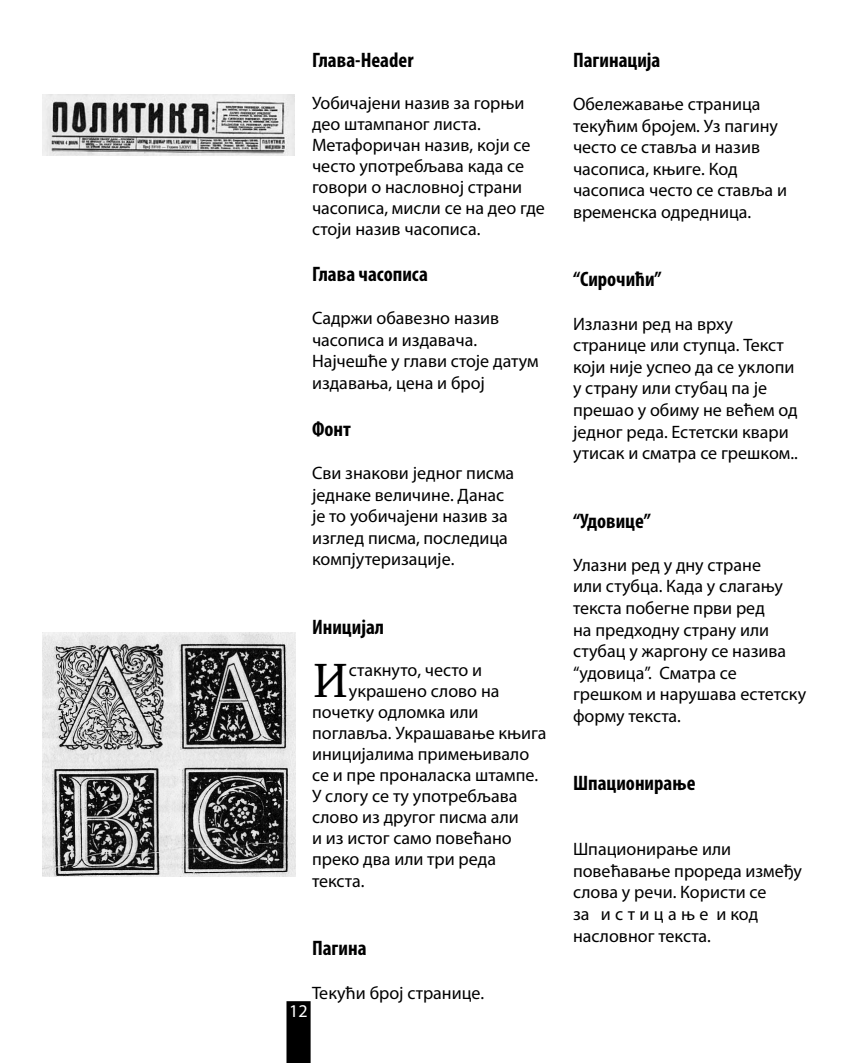
<style>
.page{position:relative;width:851px;height:1063px;background:#fff}
.page>*{position:absolute;margin:0;border:0;box-sizing:border-box;transform-origin:0 0}
.t1{font:49.2px "Resavska BG";color:#000}
.t2{font:700 condensed 21px "Myriad Pro";color:#000}
.t3{font:18px/21.6px "Myriad Pro";color:#000}
.t4{font:18px "Myriad Pro";color:#fff}
</style>
<div class="page">
<div style="left:287px;top:1002px;width:23px;height:60px;background:#000"></div>
<div style="left:286px;top:1001px;width:24px;height:62px;border:2px solid #000"></div>
<img style="left:43px;top:95px;width:251px;height:60px">
<img style="left:43px;top:633px;width:252px;height:244px">
<p class="t2" style="left:312px;top:47px;width:103px">Глава-Header</p>
<p class="t3" style="left:312px;top:92px;width:234px;line-height:21px">Уобичајени назив за горњи део штампаног листа.<br>Метафоричан назив, који се често употребљава када се говори о насловној страни часописа, мисли се на део где стоји назив часописа.</p>
<p class="t2" style="left:312px;top:261px;width:117px">Глава часописа</p>
<p class="t3" style="left:312px;top:307px;width:228px">Садржи обавезно назив часописа и издавача.<br>Најчешће у глави стоје датум издавања, цена и број</p>
<p class="t2" style="left:312px;top:416px;width:40px">Фонт</p>
<p class="t3" style="left:312px;top:462px;width:204px">Сви знакови једног писма једнаке величине. Данас је то уобичајени назив за изглед писма, последица компјутеризације.</p>
<p class="t2" style="left:312px;top:614px;width:74px">Иницијал</p>
<h1 class="t1" style="left:312px;top:653px;width:38px">И</h1>
<p class="t3" style="left:349px;top:659px;width:135px">стакнуто, често и</p>
<p class="t3" style="left:349px;top:680px;width:152px">украшено слово на</p>
<p class="t3" style="left:312px;top:701px;width:168px">почетку одломка или</p>
<p class="t3" style="left:312px;top:722px;width:236px">поглавља. Украшавање књига</p>
<p class="t3" style="left:312px;top:743px;width:219px">иницијалима примењивало</p>
<p class="t3" style="left:312px;top:764px;width:228px">се и пре проналаска штампе.</p>
<p class="t3" style="left:312px;top:785px;width:207px">У слогу се ту употребљава</p>
<p class="t3" style="left:312px;top:806px;width:208px">слово из другог писма али</p>
<p class="t3" style="left:312px;top:827px;width:201px">и из истог само повећано</p>
<p class="t3" style="left:312px;top:848px;width:186px">преко два или три реда</p>
<p class="t3" style="left:312px;top:870px;width:54px">текста.</p>
<p class="t2" style="left:312px;top:935px;width:56px">Пагина</p>
<p class="t3" style="left:312px;top:981px;width:174px">Текући број странице.</p>
<p class="t4" style="left:289px;top:1000px;width:18px">12</p>
<p class="t2" style="left:573px;top:47px;width:89px">Пагинација</p>
<p class="t3" style="left:573px;top:93px;width:215px">Обележавање страница текућим бројем. Уз пагину често се ставља и назив часописа, књиге. Код часописа често се ставља и временска одредница.</p>
<p class="t2" style="left:573px;top:266px;width:90px">“Сирочићи”</p>
<p class="t3" style="left:573px;top:312px;width:226px">Излазни ред на врху странице или ступца. Текст који није успео да се уклопи у страну или стубац па је прешао у обиму не већем од једног реда. Естетски квари утисак и сматра се грешком..</p>
<p class="t2" style="left:573px;top:507px;width:79px">“Удовице”</p>
<p class="t3" style="left:573px;top:554px;width:235px">Улазни ред у дну стране<br>или стубца. Када у слагању текста побегне први ред<br>на предходну страну или стубац у жаргону се назива “удовица”. Сматра се грешком и нарушава естетску форму текста.</p>
<p class="t2" style="left:573px;top:770px;width:124px">Шпационирање</p>
<p class="t3" style="left:573px;top:838px;width:230px">Шпационирање или повећавање прореда између слова у речи. Користи се<br>за истицање и код насловног текста.</p>
</div>
